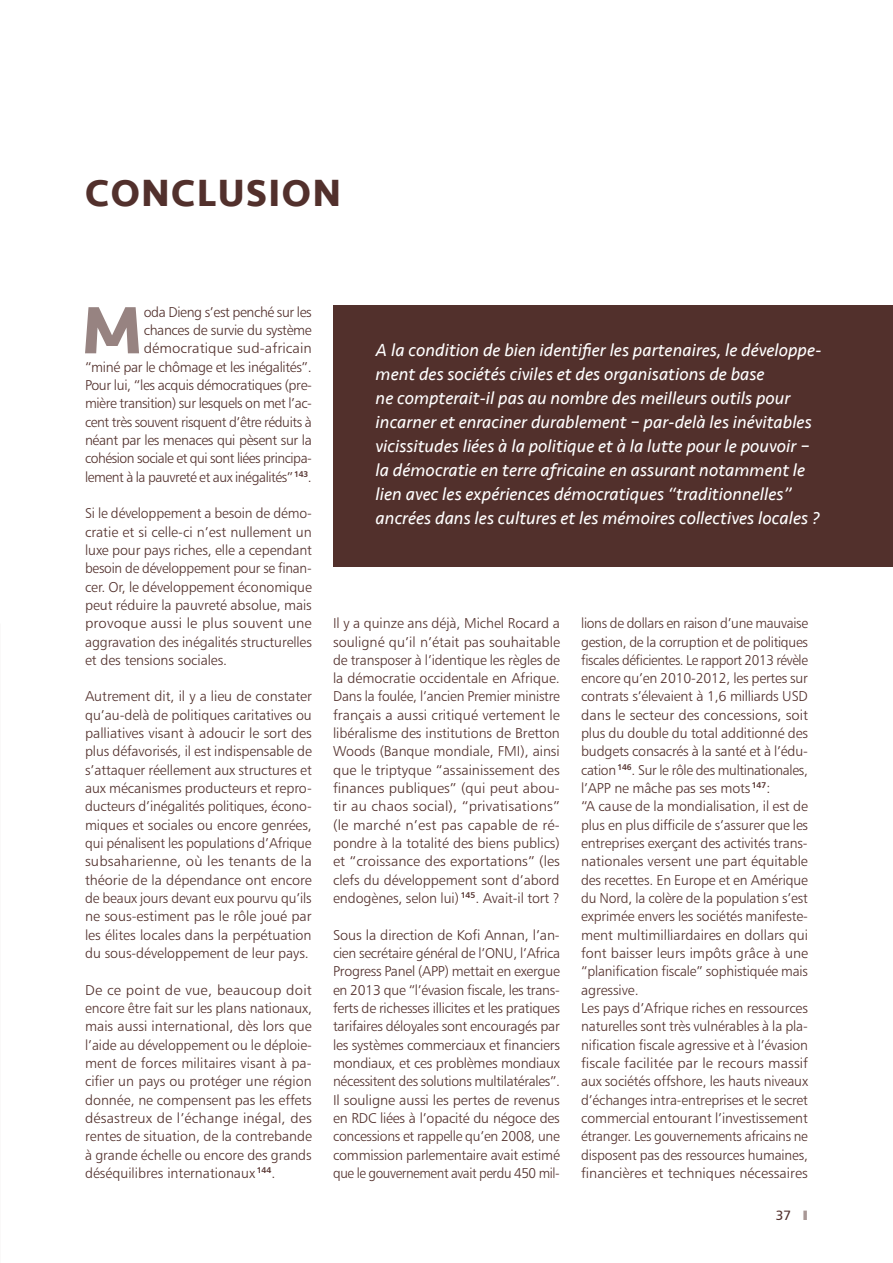
<style>
.page{position:relative;width:893px;height:1263px;background:#fff}
.page>*{position:absolute;margin:0;border:0;box-sizing:border-box;transform-origin:0 0}
.t1{font:700 69.3px "Seravek";color:#978381}
.t2{font:700 39px "Seravek";letter-spacing:.04em;color:#52302c}
.t3{font:italic 18px/24px "Seravek";color:#fff}
.t4{font:14.25px/18.3px "Humanist 777 BT Light B";letter-spacing:-.01em;color:#52302c;text-align:justify}
.t5{font:14.25px/18.3px "Humanist 777 BT Light B";letter-spacing:-.01em;color:#52302c;text-align:justify;scale:1.05 1}
.t6{font:13.5px "Humanist 777 BT Roman B";color:#52302c}
.s1{font-family:"Humanist 777 BT Extra Black B";color:#a99896}
</style>
<div class="page">
<div style="left:333px;top:306px;width:560px;height:261px;background:#52302c"></div>
<h2 class="t2" style="left:85px;top:162px;width:257px">CONCLUSION</h2>
<p class="t4" style="left:85px;top:302px;width:228px;text-align:right">oda Dieng s’est penché sur les<br>chances de survie du système démocratique sud-africain<br>“miné par le chômage et les inégalités”.<br>Pour lui, “les acquis démocratiques (pre&shy;mière transition) sur lesquels on met l’ac&shy;cent très souvent risquent d’être réduits à néant par les menaces qui pèsent sur la cohésion sociale et qui sont liées principa&shy;lement à la pauvreté et aux inégalités”<sup>143</sup>.</p>
<p class="t4" style="left:85px;top:504px;width:228px">Si le développement a besoin de démo&shy;cratie et si celle-ci n’est nullement un luxe pour pays riches, elle a cependant besoin de développement pour se finan&shy;cer. Or, le développement économique peut réduire la pauvreté absolue, mais provoque aussi le plus souvent une aggravation des inégalités structurelles et des tensions sociales.</p>
<p class="t4" style="left:85px;top:687px;width:228px">Autrement dit, il y a lieu de constater qu’au-delà de politiques caritatives ou palliatives visant à adoucir le sort des plus défavorisés, il est indispensable de s’attaquer réellement aux structures et aux mécanismes producteurs et repro&shy;ducteurs d’inégalités politiques, écono&shy;miques et sociales ou encore genrées, qui pénalisent les populations d’Afrique subsaharienne, où les tenants de la théorie de la dépendance ont encore de beaux jours devant eux pourvu qu’ils ne sous-estiment pas le rôle joué par les élites locales dans la perpétuation du sous-développement de leur pays.</p>
<p class="t5" style="left:85px;top:980px;width:218px">De ce point de vue, beaucoup doit encore être fait sur les plans nationaux, mais aussi international, dès lors que l’aide au développement ou le déploie&shy;ment de forces militaires visant à pa&shy;cifier un pays ou protéger une région donnée, ne compensent pas les effets désastreux de l’échange inégal, des rentes de situation, de la contrebande à grande échelle ou encore des grands déséquilibres internationaux <sup>144</sup>.</p>
<h1 class="t1" style="left:82px;top:275px;width:61px">M</h1>
<p class="t3" style="left:376px;top:338px;width:447px">A la condition de bien identifier les partenaires, le développe&shy;ment des sociétés civiles et des organisations de base<br>ne compterait-il pas au nombre des meilleurs outils pour incarner et enraciner durablement – par-delà les inévitables vicissitudes liées à la politique et à la lutte pour le pouvoir – la démocratie en terre africaine en assurant notamment le lien avec les expériences démocratiques “traditionnelles” ancrées dans les cultures et les mémoires collectives locales ?</p>
<p class="t4" style="left:333px;top:614px;width:228px">Il y a quinze ans déjà, Michel Rocard a souligné qu’il n’était pas souhaitable de transposer à l’identique les règles de la démocratie occidentale en Afrique.<br>Dans la foulée, l’ancien Premier ministre français a aussi critiqué vertement le libéralisme des institutions de Bretton Woods (Banque mondiale, FMI), ainsi que le triptyque “assainissement des finances publiques” (qui peut abou&shy;tir au chaos social), “privatisations” (le marché n’est pas capable de ré&shy;pondre à la totalité des biens publics) et “croissance des exportations” (les clefs du développement sont d’abord endogènes, selon lui) <sup>145</sup>. Avait-il tort ?</p>
<p class="t4" style="left:333px;top:925px;width:228px">Sous la direction de Kofi Annan, l’an&shy;cien secrétaire général de l’ONU, l’Africa Progress Panel (APP) mettait en exergue en 2013 que “l’évasion fiscale, les trans&shy;ferts de richesses illicites et les pratiques tarifaires déloyales sont encouragés par les systèmes commerciaux et financiers mondiaux, et ces problèmes mondiaux nécessitent des solutions multilatérales”.<br>Il souligne aussi les pertes de revenus en RDC liées à l’opacité du négoce des concessions et rappelle qu’en 2008, une commission parlementaire avait estimé que le gouvernement avait perdu 450 mil-</p>
<p class="t4" style="left:581px;top:614px;width:228px;text-align:left">lions de dollars en raison d’une mauvaise gestion, de la corruption et de politiques fiscales déficientes. Le rapport 2013 révèle encore qu’en 2010-2012, les pertes sur contrats s’élevaient à 1,6 milliards USD dans le secteur des concessions, soit plus du double du total additionné des budgets consacrés à la santé et à l’édu&shy;cation <sup>146</sup>. Sur le rôle des multinationales, l’APP ne mâche pas ses mots <sup>147</sup>:<br>“A cause de la mondialisation, il est de plus en plus difficile de s’assurer que les entreprises exerçant des activités trans&shy;nationales versent une part équitable des recettes. En Europe et en Amérique du Nord, la colère de la population s’est exprimée envers les sociétés manifeste&shy;ment multimilliardaires en dollars qui font baisser leurs impôts grâce à une “planification fiscale” sophistiquée mais agressive.<br>Les pays d’Afrique riches en ressources naturelles sont très vulnérables à la pla&shy;nification fiscale agressive et à l’évasion fiscale facilitée par le recours massif aux sociétés offshore, les hauts niveaux d’échanges intra-entreprises et le secret commercial entourant l’investissement étranger. Les gouvernements africains ne disposent pas des ressources humaines, financières et techniques nécessaires</p>
<p class="t6" style="left:776px;top:1207px;width:34px">37 <span class="s1">I</span></p>
</div>
